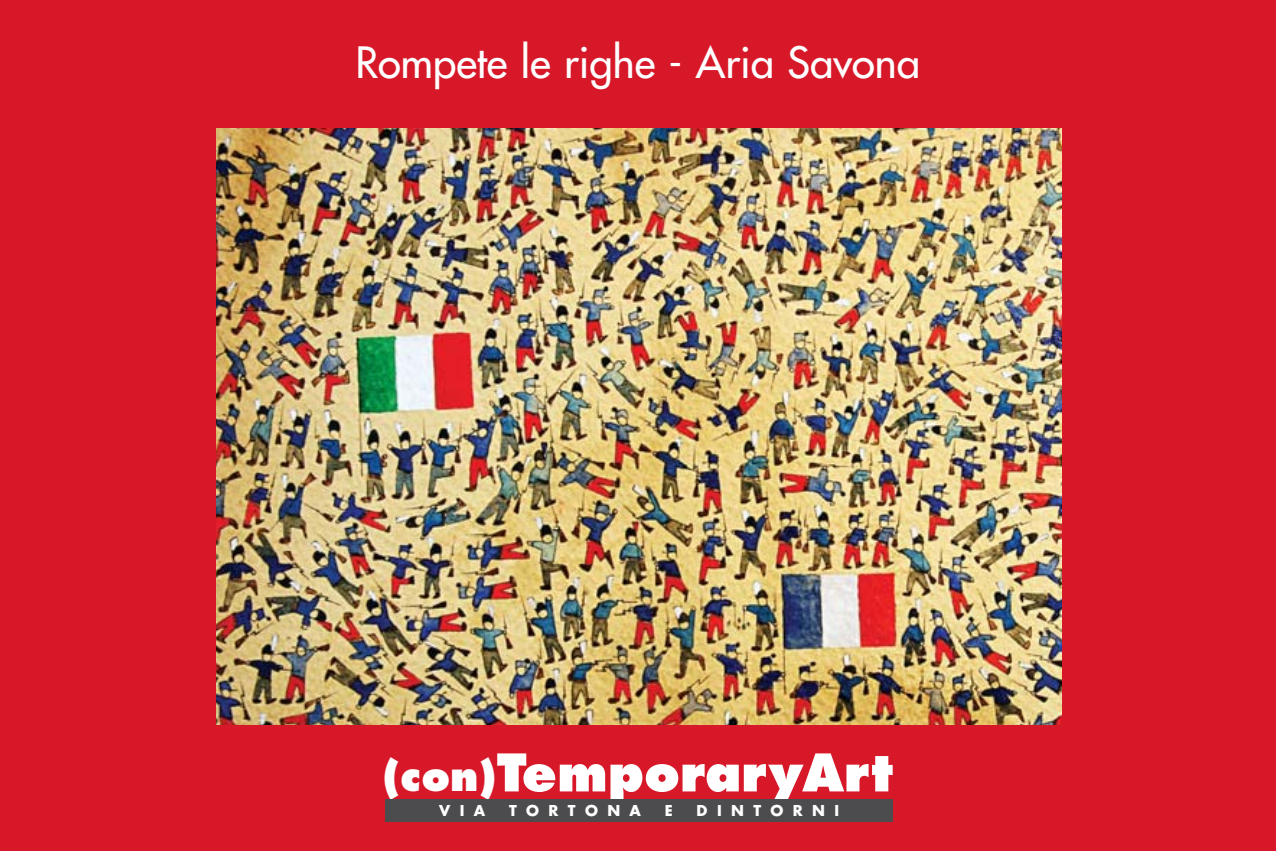
<style>
.page{position:relative;width:1276px;height:851px;background:#fff}
.page>*{position:absolute;margin:0;border:0;box-sizing:border-box;transform-origin:0 0}
.t1{font:800 50.4px "Futura Std";color:#fff}
.t2{font:500 42px "Futura Std";color:#fff}
.t3{font:700 14.7px "Futura Std";letter-spacing:.64em;color:#fff}
.s1{font-size:40.2px}
</style>
<div class="page">
<div style="left:0;top:1px;width:1275px;height:849px;background:#d71829"></div>
<div style="left:384px;top:799px;width:508px;height:22px;background:#4c4c4e"></div>
<img style="left:217px;top:128px;width:844px;height:596px">
<p class="t2" style="left:355px;top:43px;width:566px">Rompete le righe - Aria Savona</p>
<p class="t1" style="left:382px;top:744px;width:512px"><span class="s1">(con)</span>TemporaryArt</p>
<p class="t3" style="left:439px;top:804px;width:48px">VIA</p>
<p class="t3" style="left:509px;top:804px;width:133px">TORTONA</p>
<p class="t3" style="left:665px;top:804px;width:10px">E</p>
<p class="t3" style="left:696px;top:804px;width:144px">DINTORNI</p>
</div>
